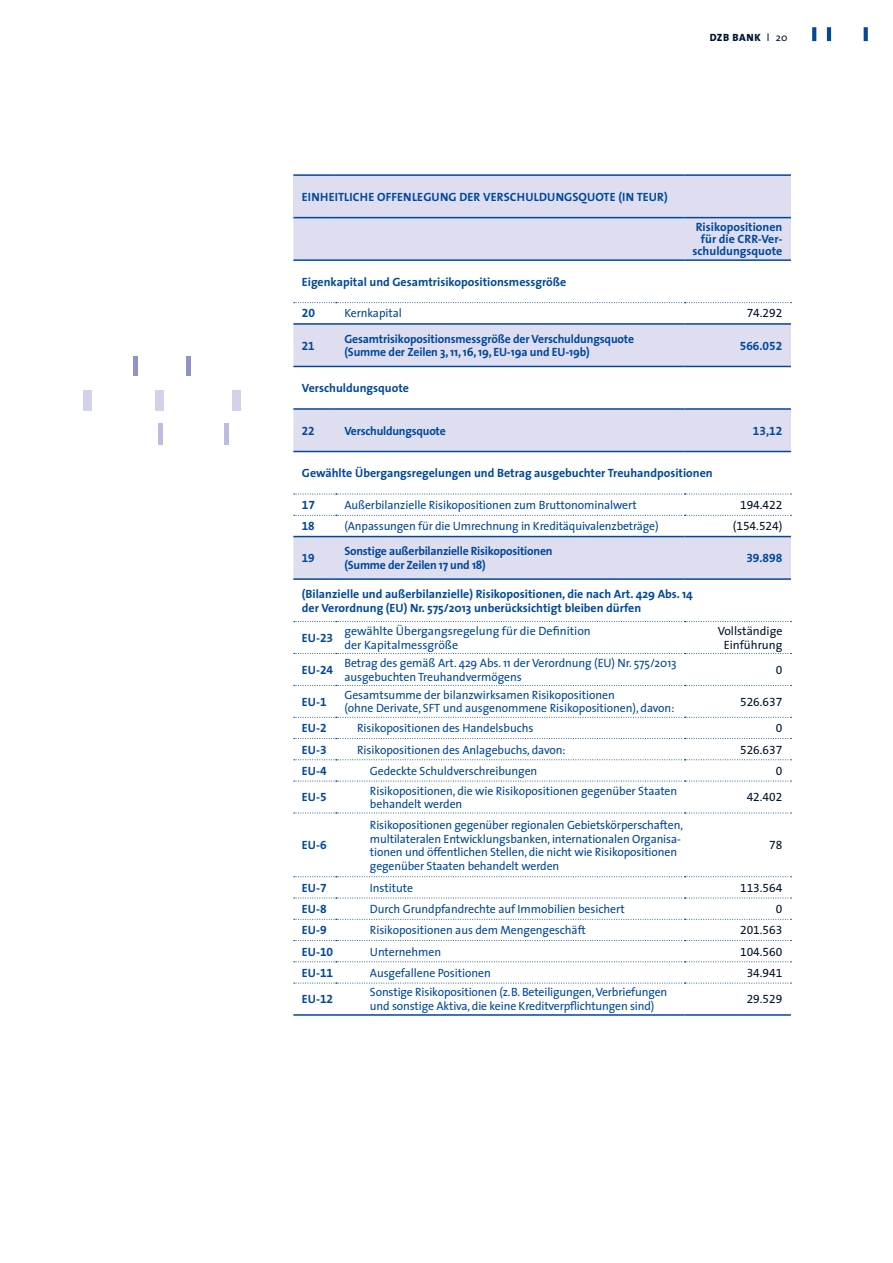
<style>
.page{position:relative;width:893px;height:1263px;background:#fff}
.page>*{position:absolute;margin:0;border:0;box-sizing:border-box;transform-origin:0 0}
.t1{font:12px/13.5px "The Sans";letter-spacing:-.005em;color:#00489a}
.t2{font:700 12px/12px "The Sans";color:#00489a}
.t3{font:12px "The Sans Expert";color:#00142e}
.t4{font:700 12px/13.5px "The Sans";letter-spacing:-.02em;color:#00489a}
.t5{font:12px "The Sans Bold Expert";color:#00489a}
.t6{font:12px/13.5px "The Sans";color:#00142e;text-align:center}
.t7{font:800 10.5px "The Sans";letter-spacing:.05em;color:#00142e}
.s1{font-weight:400}
.s2{font-family:"The Sans Bold Expert";font-weight:400}
</style>
<div class="page">
<hr style="left:159px;top:423px;width:4px;height:22px;background:#bcbce0">
<hr style="left:225px;top:423px;width:4px;height:22px;background:#bcbce0">
<div style="left:83px;top:390px;width:8px;height:20px;background:#d2d2eb"></div>
<div style="left:155px;top:390px;width:9px;height:20px;background:#d2d2eb"></div>
<div style="left:232px;top:390px;width:8px;height:20px;background:#d2d2eb"></div>
<hr style="left:133px;top:356px;width:4px;height:20px;background:#9092c8">
<div style="left:186px;top:356px;width:5px;height:20px;background:#9092c8"></div>
<svg style="left:812px;top:27px;width:4px;height:14px"></svg>
<hr style="left:827px;top:27px;width:4px;height:14px;background:#00489a">
<svg style="left:864px;top:27px;width:4px;height:14px"></svg>
<div style="left:293px;top:175px;width:498px;height:43px;background:#dedef0"></div>
<div style="left:293px;top:218px;width:498px;height:41px;background:#dedef0"></div>
<svg style="left:293px;top:302px;width:498px;height:682px"></svg>
<svg style="left:294px;top:515px;width:497px;height:1px"></svg>
<svg style="left:294px;top:983px;width:497px;height:1px"></svg>
<hr style="left:293px;top:217px;width:43px;height:1px;background:#00489a">
<hr style="left:336px;top:217px;width:349px;height:1px;background:#00489a">
<hr style="left:685px;top:217px;width:106px;height:1px;background:#00489a">
<hr style="left:336px;top:259px;width:349px;height:2px;background:#00489a">
<hr style="left:685px;top:259px;width:106px;height:2px;background:#00489a">
<hr style="left:336px;top:366px;width:349px;height:1px;background:#00489a">
<hr style="left:685px;top:366px;width:106px;height:1px;background:#00489a">
<hr style="left:336px;top:451px;width:349px;height:1px;background:#00489a">
<hr style="left:685px;top:451px;width:106px;height:1px;background:#00489a">
<hr style="left:336px;top:578px;width:349px;height:2px;background:#00489a">
<hr style="left:685px;top:578px;width:106px;height:2px;background:#00489a">
<hr style="left:293px;top:174px;width:43px;height:2px;background:#00489a">
<hr style="left:336px;top:174px;width:349px;height:2px;background:#00489a">
<hr style="left:685px;top:174px;width:106px;height:2px;background:#00489a">
<svg style="left:294px;top:302px;width:497px;height:1px"></svg>
<svg style="left:294px;top:494px;width:497px;height:1px"></svg>
<svg style="left:294px;top:621px;width:497px;height:1px"></svg>
<svg style="left:294px;top:653px;width:497px;height:1px"></svg>
<svg style="left:294px;top:685px;width:497px;height:1px"></svg>
<svg style="left:294px;top:717px;width:497px;height:1px"></svg>
<svg style="left:294px;top:738px;width:497px;height:1px"></svg>
<svg style="left:294px;top:759px;width:497px;height:1px"></svg>
<svg style="left:294px;top:781px;width:497px;height:1px"></svg>
<svg style="left:294px;top:813px;width:497px;height:1px"></svg>
<svg style="left:294px;top:876px;width:497px;height:1px"></svg>
<svg style="left:294px;top:898px;width:497px;height:1px"></svg>
<svg style="left:294px;top:919px;width:497px;height:1px"></svg>
<svg style="left:294px;top:940px;width:497px;height:1px"></svg>
<svg style="left:294px;top:961px;width:497px;height:1px"></svg>
<hr style="left:293px;top:259px;width:43px;height:2px;background:#00489a">
<hr style="left:293px;top:366px;width:43px;height:1px;background:#00489a">
<hr style="left:293px;top:451px;width:43px;height:1px;background:#00489a">
<hr style="left:293px;top:578px;width:43px;height:2px;background:#00489a">
<hr style="left:293px;top:323px;width:43px;height:2px;background:#00489a">
<hr style="left:336px;top:323px;width:349px;height:2px;background:#00489a">
<hr style="left:685px;top:323px;width:106px;height:2px;background:#00489a">
<hr style="left:293px;top:408px;width:43px;height:2px;background:#00489a">
<hr style="left:336px;top:408px;width:349px;height:2px;background:#00489a">
<hr style="left:685px;top:408px;width:106px;height:2px;background:#00489a">
<hr style="left:293px;top:536px;width:43px;height:1px;background:#00489a">
<hr style="left:336px;top:536px;width:349px;height:1px;background:#00489a">
<hr style="left:685px;top:536px;width:106px;height:1px;background:#00489a">
<hr style="left:293px;top:1014px;width:43px;height:2px;background:#00489a">
<hr style="left:336px;top:1014px;width:349px;height:2px;background:#00489a">
<hr style="left:685px;top:1014px;width:106px;height:2px;background:#00489a">
<p class="t7" style="left:710px;top:29px;width:79px">DZB BANK <span class="s1">l 20</span></p>
<p class="t2" style="left:302px;top:190px;width:367px">EINHEITLICHE OFFENLEGUNG DER VERSCHULDUNGSQUOTE (IN TEUR)</p>
<p class="t2" style="left:692px;top:221px;width:91px;text-align:right">Risikopositionen für die CRR-Ver&shy;schuldungsquote</p>
<p class="t2" style="left:302px;top:276px;width:266px">Eigenkapital und Gesamtrisikopositionsmessgröße</p>
<p class="t5" style="left:302px;top:303px;width:15px">20</p>
<p class="t1" style="left:344px;top:306px;width:59px">Kernkapital</p>
<p class="t3" style="left:747px;top:303px;width:37px">74.292</p>
<p class="t5" style="left:302px;top:335px;width:14px">21</p>
<p class="t2" style="left:344px;top:332px;width:291px;line-height:13.5px">Gesamtrisikopositionsmessgröße der Verschuldungsquote (Summe der Zeilen 3, 11, 16, 19, EU-19a und EU-19b)</p>
<p class="t5" style="left:740px;top:335px;width:44px">566.052</p>
<p class="t2" style="left:302px;top:382px;width:109px">Verschuldungsquote</p>
<p class="t5" style="left:302px;top:420px;width:14px">22</p>
<p class="t4" style="left:344px;top:423px;width:103px">Verschuldungsquote</p>
<p class="t5" style="left:753px;top:420px;width:31px">13,12</p>
<p class="t2" style="left:302px;top:467px;width:412px">Gewählte Übergangsregelungen und Betrag ausgebuchter Treuhandpositionen</p>
<p class="t5" style="left:302px;top:495px;width:15px">17</p>
<p class="t1" style="left:344px;top:498px;width:294px">Außerbilanzielle Risikopositionen zum Bruttonominalwert</p>
<p class="t3" style="left:740px;top:495px;width:44px">194.422</p>
<p class="t5" style="left:302px;top:516px;width:14px">18</p>
<p class="t1" style="left:344px;top:519px;width:316px">(Anpassungen für die Umrechnung in Kreditäquivalenzbeträge)</p>
<p class="t3" style="left:733px;top:516px;width:51px">(154.524)</p>
<p class="t5" style="left:302px;top:548px;width:14px">19</p>
<p class="t4" style="left:344px;top:544px;width:210px">Sonstige außerbilanzielle Risikopositionen (Summe der Zeilen 17 und 18)</p>
<p class="t5" style="left:746px;top:548px;width:38px">39.898</p>
<p class="t2" style="left:302px;top:587px;width:392px;line-height:13.5px">(Bilanzielle und außerbilanzielle) Risikopositionen, die nach Art. 429 Abs. 14 der Verordnung (EU) Nr. 575/2013 unberücksichtigt bleiben dürfen</p>
<p class="t2" style="left:302px;top:631px;width:33px">EU-<span class="s2">23</span></p>
<p class="t1" style="left:344px;top:624px;width:248px">gewählte Übergangsregelung für die Definition der Kapitalmessgröße</p>
<p class="t6" style="left:718px;top:624px;width:66px">Vollständige<br>Einführung</p>
<p class="t2" style="left:302px;top:663px;width:33px">EU-<span class="s2">24</span></p>
<p class="t1" style="left:344px;top:656px;width:334px">Betrag des gemäß Art. 429 Abs. 11 der Verordnung (EU) Nr. 575/2013 ausgebuchten Treuhandvermögens</p>
<p class="t3" style="left:776px;top:660px;width:8px">0</p>
<p class="t2" style="left:302px;top:695px;width:26px">EU-<span class="s2">1</span></p>
<p class="t1" style="left:344px;top:688px;width:331px">Gesamtsumme der bilanzwirksamen Risikopositionen<br>(ohne Derivate, SFT und ausgenommene Risikopositionen), davon:</p>
<p class="t3" style="left:740px;top:692px;width:44px">526.637</p>
<p class="t2" style="left:302px;top:722px;width:26px">EU-<span class="s2">2</span></p>
<p class="t1" style="left:357px;top:721px;width:178px">Risikopositionen des Handelsbuchs</p>
<p class="t3" style="left:776px;top:718px;width:8px">0</p>
<p class="t2" style="left:302px;top:743px;width:26px">EU-<span class="s2">3</span></p>
<p class="t1" style="left:357px;top:742px;width:210px">Risikopositionen des Anlagebuchs, davon:</p>
<p class="t3" style="left:740px;top:739px;width:44px">526.637</p>
<p class="t2" style="left:302px;top:764px;width:26px">EU-<span class="s2">4</span></p>
<p class="t1" style="left:370px;top:764px;width:169px">Gedeckte Schuldverschreibungen</p>
<p class="t3" style="left:776px;top:761px;width:8px">0</p>
<p class="t2" style="left:302px;top:791px;width:26px">EU-<span class="s2">5</span></p>
<p class="t1" style="left:370px;top:783px;width:309px">Risikopositionen, die wie Risikopositionen gegenüber Staaten behandelt werden</p>
<p class="t3" style="left:747px;top:787px;width:37px">42.402</p>
<p class="t2" style="left:302px;top:839px;width:26px">EU-<span class="s2">6</span></p>
<p class="t1" style="left:370px;top:818px;width:315px">Risikopositionen gegenüber regionalen Gebietskörperschaften, multilateralen Entwicklungsbanken, internationalen Organisa&shy;tionen und öffentlichen Stellen, die nicht wie Risikopositionen gegenüber Staaten behandelt werden</p>
<p class="t3" style="left:769px;top:835px;width:15px">78</p>
<p class="t2" style="left:302px;top:881px;width:26px">EU-<span class="s2">7</span></p>
<p class="t1" style="left:370px;top:881px;width:45px">Institute</p>
<p class="t3" style="left:740px;top:878px;width:44px">113.564</p>
<p class="t2" style="left:302px;top:903px;width:26px">EU-<span class="s2">8</span></p>
<p class="t1" style="left:370px;top:902px;width:256px">Durch Grundpfandrechte auf Immobilien besichert</p>
<p class="t3" style="left:776px;top:899px;width:8px">0</p>
<p class="t2" style="left:302px;top:924px;width:26px">EU-<span class="s2">9</span></p>
<p class="t1" style="left:370px;top:923px;width:217px">Risikopositionen aus dem Mengengeschäft</p>
<p class="t3" style="left:740px;top:920px;width:44px">201.563</p>
<p class="t2" style="left:302px;top:945px;width:33px">EU-<span class="s2">10</span></p>
<p class="t1" style="left:370px;top:944px;width:73px">Unternehmen</p>
<p class="t3" style="left:740px;top:941px;width:44px">104.560</p>
<p class="t2" style="left:302px;top:966px;width:33px">EU-<span class="s2">11</span></p>
<p class="t1" style="left:370px;top:966px;width:122px">Ausgefallene Positionen</p>
<p class="t3" style="left:747px;top:963px;width:37px">34.941</p>
<p class="t2" style="left:302px;top:993px;width:33px">EU-<span class="s2">12</span></p>
<p class="t1" style="left:370px;top:985px;width:299px">Sonstige Risikopositionen (z.B. Beteiligungen, Verbriefungen und sonstige Aktiva, die keine Kreditverpflichtungen sind)</p>
<p class="t3" style="left:747px;top:989px;width:37px">29.529</p>
</div>
